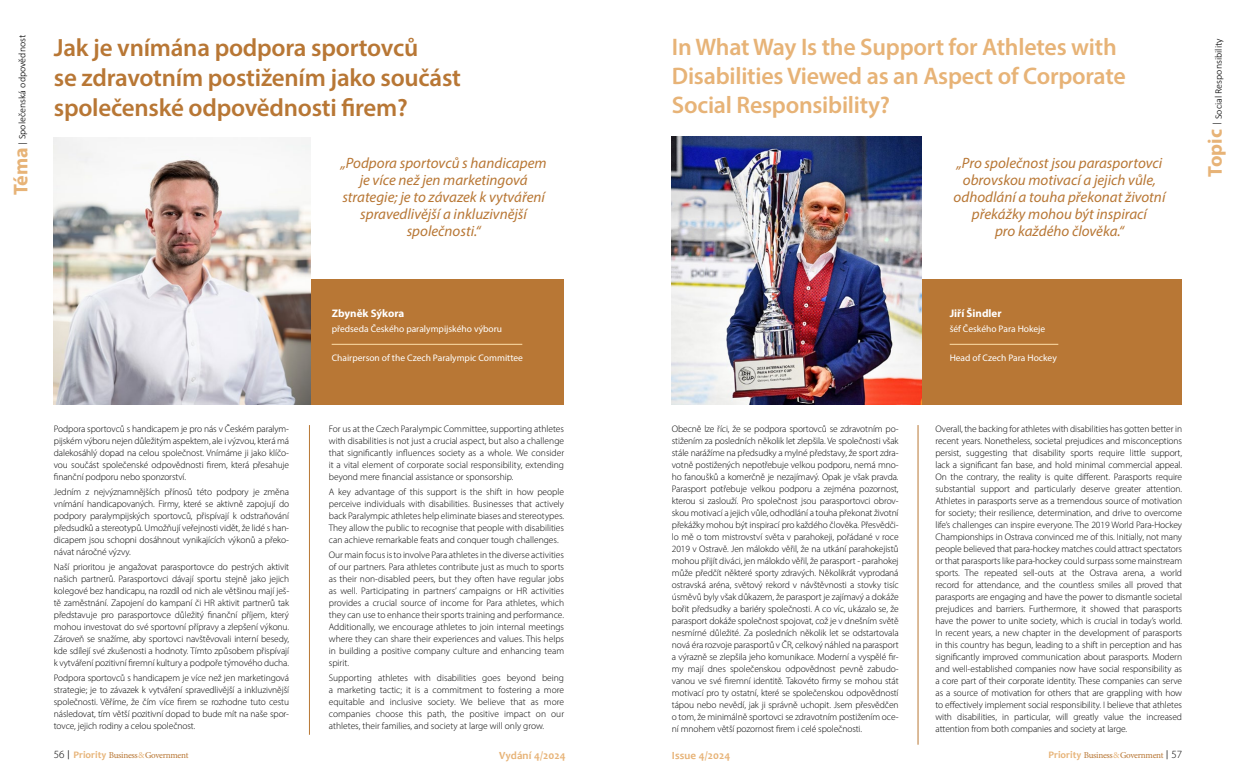
<style>
.page{position:relative;width:1236px;height:783px;background:#fff}
.page>*{position:absolute;margin:0;border:0;box-sizing:border-box;transform-origin:0 0}
.t1{font:600 25px/30px "Myriad Pro";letter-spacing:-.01em;color:#b87735}
.t2{font:600 24px/28.8px "Myriad Pro";letter-spacing:-.01em;color:#e7b377}
.t3{font:700 20px "Myriad Pro";color:#e7b377}
.t4{font:italic 15px/17px "Myriad Pro";color:#b87735;text-align:center}
.t5{font:700 11px "Candara";letter-spacing:.01em;color:#e7b377}
.t6{font:700 11px "Myriad Pro";color:#fff}
.t7{font:300 10px "Calibri";color:#000}
.t8{font:300 9.5px/12px "Myriad Pro";letter-spacing:-.01em;color:#000;text-align:justify}
.t9{font:9.5px "Myriad Pro";color:#fff}
.t10{font:9px "Minion Pro";letter-spacing:-.03em;color:#b87735}
.s1{font-family:"Myriad Pro";font-weight:300;font-size:11px;color:#000}
.s2{font-family:"Myriad Pro";color:#000}
.s3{font-family:"Candara";font-weight:700;font-size:10px;color:#e7b377}
.s4{color:#e7b377}
</style>
<div class="page">
<div style="left:281px;top:279px;width:283px;height:125px;background:#b87735"></div>
<hr style="left:332px;top:344px;width:190px;height:1px;background:#fedea9">
<hr style="left:309px;top:425px;width:1px;height:309px;background:#b87735">
<img style="left:54px;top:137px;width:256px;height:267px">
<div style="left:899px;top:279px;width:283px;height:125px;background:#b87735"></div>
<hr style="left:950px;top:344px;width:108px;height:1px;background:#fedea9">
<img style="left:672px;top:137px;width:249px;height:267px">
<hr style="left:918px;top:425px;width:1px;height:319px;background:#b87735">
<p class="t7" style="left:16px;top:146px;width:112px;rotate:-90deg">| Společenská odpovědnost</p>
<h3 class="t3" style="left:8px;top:195px;width:49px;rotate:-90deg">Téma</h3>
<h1 class="t1" style="left:54px;top:32px;width:409px">Jak je vnímána podpora sportovců<br>se zdravotním postižením jako součást společenské odpovědnosti firem?</h1>
<h3 class="t4" style="left:341px;top:154px;width:207px">„Podpora sportovců s handicapem je více než jen marketingová strategie; je to závazek k vytváření spravedlivější a inkluzivnější společnosti.“</h3>
<h3 class="t4" style="left:954px;top:154px;width:213px">„Pro společnost jsou parasportovci obrovskou motivací a jejich vůle, odhodlání a touha překonat životní překážky mohou být inspirací<br>pro každého člověka.“</h3>
<h2 class="t2" style="left:672px;top:32px;width:455px">In What Way Is the Support for Athletes with<br>Disabilities Viewed as an Aspect of Corporate<br>Social Responsibility?</h2>
<p class="t7" style="left:1212px;top:126px;width:89px;rotate:-90deg">| Social Responsibility</p>
<h3 class="t3" style="left:1202px;top:176px;width:49px;rotate:-90deg">Topic</h3>
<p class="t8" style="left:54px;top:423px;width:237px">Podpora sportovců s handicapem je pro nás v Českém paralym&shy;pijském výboru nejen důležitým aspektem, ale i výzvou, která má dalekosáhlý dopad na celou společnost. Vnímáme ji jako klíčo&shy;vou součást společenské odpovědnosti firem, která přesahuje finanční podporu nebo sponzorství.</p>
<p class="t8" style="left:54px;top:485px;width:237px">Jedním z nejvýznamnějších přínosů této podpory je změna vnímání handicapovaných. Firmy, které se aktivně zapojují do podpory paralympijských sportovců, přispívají k odstraňování předsudků a stereotypů. Umožňují veřejnosti vidět, že lidé s han&shy;dicapem jsou schopni dosáhnout vynikajících výkonů a překo&shy;návat náročné výzvy.</p>
<p class="t8" style="left:54px;top:560px;width:237px">Naší prioritou je angažovat parasportovce do pestrých aktivit našich partnerů. Parasportovci dávají sportu stejně jako jejich kolegové bez handicapu, na rozdíl od nich ale většinou mají ješ&shy;tě zaměstnání. Zapojení do kampaní či HR aktivit partnerů tak představuje pro parasportovce důležitý finanční příjem, který mohou investovat do své sportovní přípravy a zlepšení výkonu.<br>Zároveň se snažíme, aby sportovci navštěvovali interní besedy, kde sdílejí své zkušenosti a hodnoty. Tímto způsobem přispívají k vytváření pozitivní firemní kultury a podpoře týmového ducha.</p>
<p class="t8" style="left:54px;top:671px;width:237px">Podpora sportovců s handicapem je více než jen marketingová strategie; je to závazek k vytváření spravedlivější a inkluzivnější společnosti. Věříme, že čím více firem se rozhodne tuto cestu následovat, tím větší pozitivní dopad to bude mít na naše spor&shy;tovce, jejich rodiny a celou společnost.</p>
<p class="t6" style="left:332px;top:306px;width:74px">Zbyněk Sýkora</p>
<p class="t9" style="left:332px;top:322px;width:172px">předseda Českého paralympijského výboru</p>
<p class="t9" style="left:332px;top:352px;width:193px">Chairperson of the Czech Paralympic Committee</p>
<p class="t8" style="left:329px;top:423px;width:237px">For us at the Czech Paralympic Committee, supporting athletes with disabilities is not just a crucial aspect, but also a challenge that significantly influences society as a whole. We consider it a vital element of corporate social responsibility, extending beyond mere financial assistance or sponsorship.</p>
<p class="t8" style="left:329px;top:485px;width:237px">A key advantage of this support is the shift in how people perceive individuals with disabilities. Businesses that actively back Paralympic athletes help eliminate biases and stereotypes.<br>They allow the public to recognise that people with disabilities can achieve remarkable feats and conquer tough challenges.</p>
<p class="t8" style="left:329px;top:548px;width:237px">Our main focus is to involve Para athletes in the diverse activities of our partners. Para athletes contribute just as much to sports as their non-disabled peers, but they often have regular jobs as well. Participating in partners’ campaigns or HR activities provides a crucial source of income for Para athletes, which they can use to enhance their sports training and performance.<br>Additionally, we encourage athletes to join internal meetings where they can share their experiences and values. This helps in building a positive company culture and enhancing team spirit.</p>
<p class="t8" style="left:329px;top:671px;width:237px">Supporting athletes with disabilities goes beyond being a marketing tactic; it is a commitment to fostering a more equitable and inclusive society. We believe that as more companies choose this path, the positive impact on our athletes, their families, and society at large will only grow.</p>
<p class="t8" style="left:672px;top:423px;width:228px">Obecně lze říci, že se podpora sportovců se zdravotním po&shy;stižením za posledních několik let zlepšila. Ve společnosti však stále narážíme na předsudky a mylné představy, že sport zdra&shy;votně postižených nepotřebuje velkou podporu, nemá mno&shy;ho fanoušků a komerčně je nezajímavý. Opak je však pravda.<br>Parasport potřebuje velkou podporu a zejména pozornost, kterou si zaslouží. Pro společnost jsou parasportovci obrov&shy;skou motivací a jejich vůle, odhodlání a touha překonat životní překážky mohou být inspirací pro každého člověka. Přesvědči&shy;lo mě o tom mistrovství světa v parahokeji, pořádané v roce 2019 v Ostravě. Jen málokdo věřil, že na utkání parahokejistů mohou přijít diváci, jen málokdo věřil, že parasport - parahokej může předčít některé sporty zdravých. Několikrát vyprodaná ostravská aréna, světový rekord v návštěvnosti a stovky tisíc úsměvů byly však důkazem, že parasport je zajímavý a dokáže bořit předsudky a bariéry společnosti. A co víc, ukázalo se, že parasport dokáže společnost spojovat, což je v dnešním světě nesmírné důležité. Za posledních několik let se odstartovala nová éra rozvoje parasportů v ČR, celkový náhled na parasport a výrazně se zlepšila jeho komunikace. Moderní a vyspělé fir&shy;my mají dnes společenskou odpovědnost pevně zabudo&shy;vanou ve své firemní identitě. Takovéto firmy se mohou stát motivací pro ty ostatní, které se společenskou odpovědností tápou nebo nevědí, jak ji správně uchopit. Jsem přesvědčen o tom, že minimálně sportovci se zdravotním postižením oce&shy;ní mnohem větší pozornost firem i celé společnosti.</p>
<p class="t6" style="left:950px;top:306px;width:53px">Jiří Šindler</p>
<p class="t9" style="left:950px;top:322px;width:97px">šéf Českého Para Hokeje</p>
<p class="t9" style="left:950px;top:352px;width:109px">Head of Czech Para Hockey</p>
<p class="t8" style="left:935px;top:423px;width:248px">Overall, the backing for athletes with disabilities has gotten better in recent years. Nonetheless, societal prejudices and misconceptions persist, suggesting that disability sports require little support, lack a significant fan base, and hold minimal commercial appeal.<br>On the contrary, the reality is quite different. Parasports require substantial support and particularly deserve greater attention.<br>Athletes in parasports serve as a tremendous source of motivation for society; their resilience, determination, and drive to overcome life’s challenges can inspire everyone. The 2019 World Para-Hockey Championships in Ostrava convinced me of this. Initially, not many people believed that para-hockey matches could attract spectators or that parasports like para-hockey could surpass some mainstream sports. The repeated sell-outs at the Ostrava arena, a world record for attendance, and the countless smiles all proved that parasports are engaging and have the power to dismantle societal prejudices and barriers. Furthermore, it showed that parasports have the power to unite society, which is crucial in today’s world.<br>In recent years, a new chapter in the development of parasports in this country has begun, leading to a shift in perception and has significantly improved communication about parasports. Modern and well-established companies now have social responsibility as a core part of their corporate identity. These companies can serve as a source of motivation for others that are grappling with how to effectively implement social responsibility. I believe that athletes with disabilities, in particular, will greatly value the increased attention from both companies and society at large.</p>
<p class="t10" style="left:54px;top:748px;width:136px"><span class="s1">56</span> <span class="s2">|</span> <span class="s3">Priority</span> Business<span class="s4">&amp;</span>Government</p>
<p class="t5" style="left:499px;top:748px;width:68px">Vydání 4/2024</p>
<p class="t5" style="left:672px;top:748px;width:60px">Issue 4/2024</p>
<p class="t10" style="left:1048px;top:748px;width:135px"><span class="s3">Priority</span> Business<span class="s4">&amp;</span>Government <span class="s2">|</span> <span class="s1">57</span></p>
</div>
